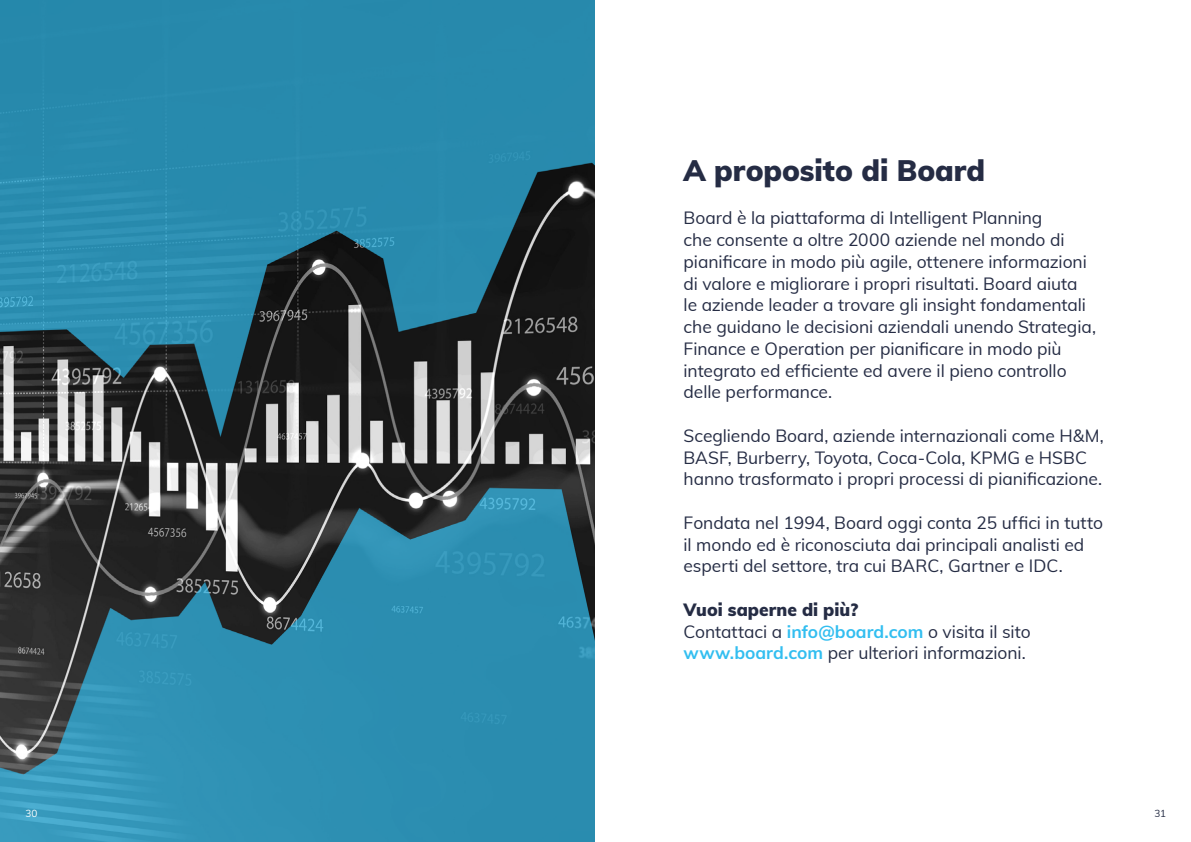
<style>
.page{position:relative;width:1191px;height:842px;background:#fff}
.page>*{position:absolute;margin:0;border:0;box-sizing:border-box;transform-origin:0 0}
.t1{font:900 29px "Muli";color:#252c44}
.t2{font:17.4px/21.8px "Muli";letter-spacing:-.005em;color:#252c44}
.t3{font:10px "Muli";color:#fff}
.t4{font:10px "Muli";color:#252c44}
.s1{font-weight:900}
.s2{font-weight:700;color:#32bef0}
</style>
<div class="page">
<img style="left:0;top:0;width:595px;height:842px">
<h1 class="t1" style="left:683px;top:149px;width:303px">A proposito di Board</h1>
<p class="t2" style="left:683px;top:206px;width:414px">Board è la piattaforma di Intelligent Planning<br>che consente a oltre 2000 aziende nel mondo di pianificare in modo più agile, ottenere informazioni di valore e migliorare i propri risultati. Board aiuta<br>le aziende leader a trovare gli insight fondamentali che guidano le decisioni aziendali unendo Strategia, Finance e Operation per pianificare in modo più integrato ed efficiente ed avere il pieno controllo delle performance.</p>
<p class="t2" style="left:683px;top:424px;width:422px">Scegliendo Board, aziende internazionali come H&amp;M,<br>BASF, Burberry, Toyota, Coca-Cola, KPMG e HSBC hanno trasformato i propri processi di pianificazione.</p>
<p class="t2" style="left:683px;top:511px;width:421px">Fondata nel 1994, Board oggi conta 25 uffici in tutto il mondo ed è riconosciuta dai principali analisti ed esperti del settore, tra cui BARC, Gartner e IDC.</p>
<p class="t2" style="left:683px;top:598px;width:348px"><span class="s1">Vuoi saperne di più?<br></span>Contattaci a <span class="s2">info@board.com</span> o visita il sito <span class="s2">www.board.com</span> per ulteriori informazioni.</p>
<p class="t3" style="left:26px;top:806px;width:14px">30</p>
<p class="t4" style="left:1154px;top:806px;width:13px">31</p>
</div>
